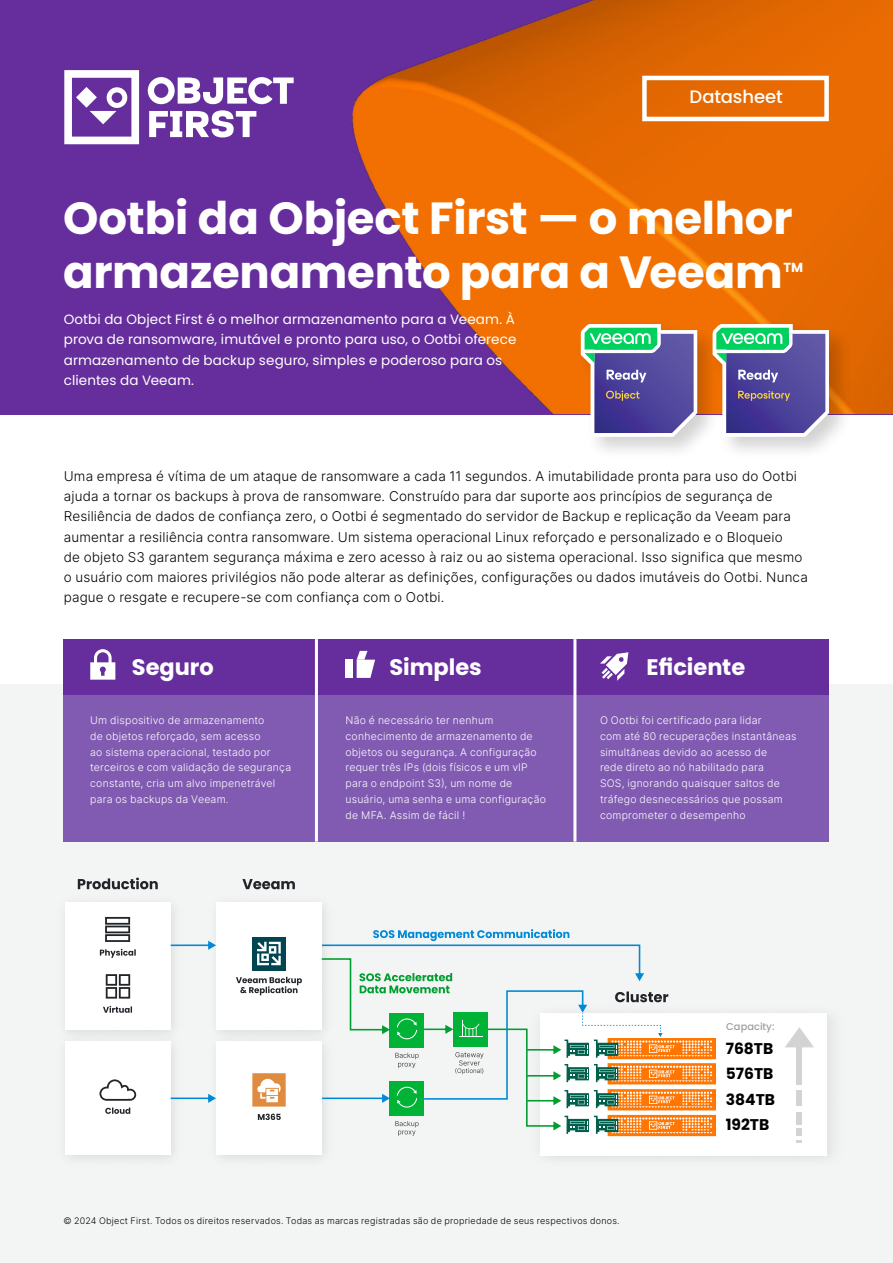
<style>
.page{position:relative;width:893px;height:1263px;background:#fff}
.page>*{position:absolute;margin:0;border:0;box-sizing:border-box;transform-origin:0 0}
.t1{font:700 45px/54px "Poppins";letter-spacing:-.005em;color:#fff}
.t2{font:700 22.5px "Poppins";letter-spacing:-.005em;color:#fff}
.t3{font:500 18px "Poppins";letter-spacing:-.005em;color:#fff}
.t4{font:700 15.45px "Poppins";color:#000}
.t5{font:300 13.5px/20.2px "Inter";letter-spacing:.01em;color:#000}
.t6{font:13.5px/20.2px "Poppins";letter-spacing:.01em;color:#fff}
.t7{font:700 13.05px "Poppins";color:#fff}
.t8{font:300 10.5px/15.8px "Inter";letter-spacing:.02em;color:#fff}
.t9{font:500 9.9px "Poppins";color:#9e9e9e}
.t10{font:300 9px "Inter";letter-spacing:.025em;color:#000101}
</style>
<div class="page">
<div style="left:0;top:684px;width:893px;height:579px;background:#f3f4f4"></div>
<div style="left:64px;top:639px;width:765px;height:203px;background:#815bb2"></div>
<div style="left:0;top:0;width:893px;height:414px;background:#662e9c"></div>
<img style="left:351px;top:0;width:542px;height:414px">
<svg style="left:148px;top:77px;width:146px;height:27px"></svg>
<svg style="left:149px;top:110px;width:107px;height:27px"></svg>
<svg style="left:64px;top:70px;width:75px;height:74px"></svg>
<div style="left:642px;top:76px;width:187px;height:45px;border:4px solid #fff"></div>
<div style="left:64px;top:639px;width:765px;height:56px;background:#662e9c"></div>
<hr style="left:315px;top:639px;width:3px;height:203px;background:#fff">
<hr style="left:573px;top:639px;width:3px;height:203px;background:#fff">
<svg style="left:90px;top:649px;width:25px;height:31px"></svg>
<div style="left:345px;top:659px;width:8px;height:19px;background:#fff"></div>
<svg style="left:357px;top:651px;width:18px;height:27px"></svg>
<svg style="left:600px;top:652px;width:28px;height:29px"></svg>
<div style="left:65px;top:902px;width:106px;height:128px;background:#fff"></div>
<div style="left:216px;top:1041px;width:106px;height:114px;background:#fff"></div>
<div style="left:63px;top:1031px;width:113px;height:128px;background:#eaebeb"></div>
<div style="left:65px;top:1041px;width:106px;height:114px;background:#fff"></div>
<svg style="left:78px;top:878px;width:80px;height:11px"></svg>
<svg style="left:242px;top:879px;width:53px;height:10px"></svg>
<svg style="left:100px;top:949px;width:36px;height:9px"></svg>
<svg style="left:105px;top:917px;width:25px;height:25px"></svg>
<svg style="left:103px;top:1006px;width:29px;height:7px"></svg>
<svg style="left:106px;top:974px;width:24px;height:24px"></svg>
<svg style="left:105px;top:1107px;width:25px;height:7px"></svg>
<svg style="left:99px;top:1079px;width:37px;height:22px"></svg>
<div style="left:216px;top:902px;width:106px;height:128px;background:#fff"></div>
<img style="left:540px;top:1018px;width:292px;height:141px">
<div style="left:540px;top:1013px;width:287px;height:142px;background:#fff"></div>
<div style="left:252px;top:937px;width:34px;height:33px;background:#004550"></div>
<svg style="left:257px;top:942px;width:24px;height:23px"></svg>
<svg style="left:236px;top:977px;width:66px;height:18px"></svg>
<svg style="left:171px;top:1094px;width:45px;height:9px"></svg>
<svg style="left:171px;top:941px;width:45px;height:9px"></svg>
<svg style="left:258px;top:1114px;width:23px;height:6px"></svg>
<svg style="left:252px;top:1073px;width:34px;height:33px"></svg>
<svg style="left:322px;top:929px;width:394px;height:207px"></svg>
<svg style="left:796px;top:1140px;width:6px;height:3px"></svg>
<div style="left:796px;top:1128px;width:6px;height:8px;background:#d3d3d3"></div>
<div style="left:796px;top:1112px;width:6px;height:12px;background:#d3d3d3"></div>
<div style="left:796px;top:1090px;width:6px;height:16px;background:#d3d3d3"></div>
<div style="left:796px;top:1041px;width:6px;height:43px;background:#d3d3d3"></div>
<svg style="left:785px;top:1027px;width:29px;height:20px"></svg>
<div style="left:576px;top:319px;width:144px;height:141px;background:#000;opacity:.18"></div>
<div style="left:708px;top:319px;width:144px;height:141px;background:#000;opacity:.18"></div>
<svg style="left:581px;top:324px;width:116px;height:113px;background:#767c9f"></svg>
<svg style="left:713px;top:324px;width:116px;height:113px;background:#767d9f"></svg>
<h3 class="t3" style="left:689px;top:87px;width:95px">Datasheet</h3>
<h1 class="t1" style="left:63px;top:192px;width:731px">Ootbi da Object First — o melhor armazenamento para a Veeam</h1>
<p class="t7" style="left:783px;top:260px;width:21px">TM</p>
<p class="t6" style="left:64px;top:309px;width:454px">Ootbi da Object First é o melhor armazenamento para a Veeam. À prova de ransomware, imutável e pronto para uso, o Ootbi oferece armazenamento de backup seguro, simples e poderoso para os clientes da Veeam.</p>
<p class="t5" style="left:64px;top:466px;width:746px">Uma empresa é vítima de um ataque de ransomware a cada 11 segundos. A imutabilidade pronta para uso do Ootbi ajuda a tornar os backups à prova de ransomware. Construído para dar suporte aos princípios de segurança de Resiliência de dados de confiança zero, o Ootbi é segmentado do servidor de Backup e replicação da Veeam para aumentar a resiliência contra ransomware. Um sistema operacional Linux reforçado e personalizado e o Bloqueio<br>de objeto S3 garantem segurança máxima e zero acesso à raiz ou ao sistema operacional. Isso significa que mesmo o usuário com maiores privilégios não pode alterar as definições, configurações ou dados imutáveis do Ootbi. Nunca pague o resgate e recupere-se com confiança com o Ootbi.</p>
<h2 class="t2" style="left:132px;top:654px;width:83px">Seguro</h2>
<h2 class="t2" style="left:389px;top:654px;width:94px">Simples</h2>
<h2 class="t2" style="left:646px;top:654px;width:100px">Eficiente</h2>
<p class="t8" style="left:90px;top:712px;width:202px">Um dispositivo de armazenamento<br>de objetos reforçado, sem acesso<br>ao sistema operacional, testado por terceiros e com validação de segurança constante, cria um alvo impenetrável para os backups da Veeam.</p>
<p class="t8" style="left:345px;top:712px;width:202px">Não é necessário ter nenhum conhecimento de armazenamento de objetos ou segurança. A configuração requer três IPs (dois físicos e um vIP para o endpoint S3), um nome de usuário, uma senha e uma configuração de MFA. Assim de fácil !</p>
<p class="t8" style="left:600px;top:712px;width:198px">O Ootbi foi certificado para lidar<br>com até 80 recuperações instantâneas simultâneas devido ao acesso de<br>rede direto ao nó habilitado para<br>SOS, ignorando quaisquer saltos de tráfego desnecessários que possam comprometer o desempenho</p>
<p class="t9" style="left:726px;top:1021px;width:50px">Capacity:</p>
<p class="t4" style="left:726px;top:1039px;width:49px">768TB</p>
<p class="t4" style="left:726px;top:1065px;width:49px">576TB</p>
<p class="t4" style="left:726px;top:1090px;width:51px">384TB</p>
<p class="t10" style="left:63px;top:1214px;width:558px">© 2024 Object First. Todos os direitos reservados. Todas as marcas registradas são de propriedade de seus respectivos donos.</p>
<p class="t4" style="left:726px;top:1116px;width:45px">192TB</p>
</div>
